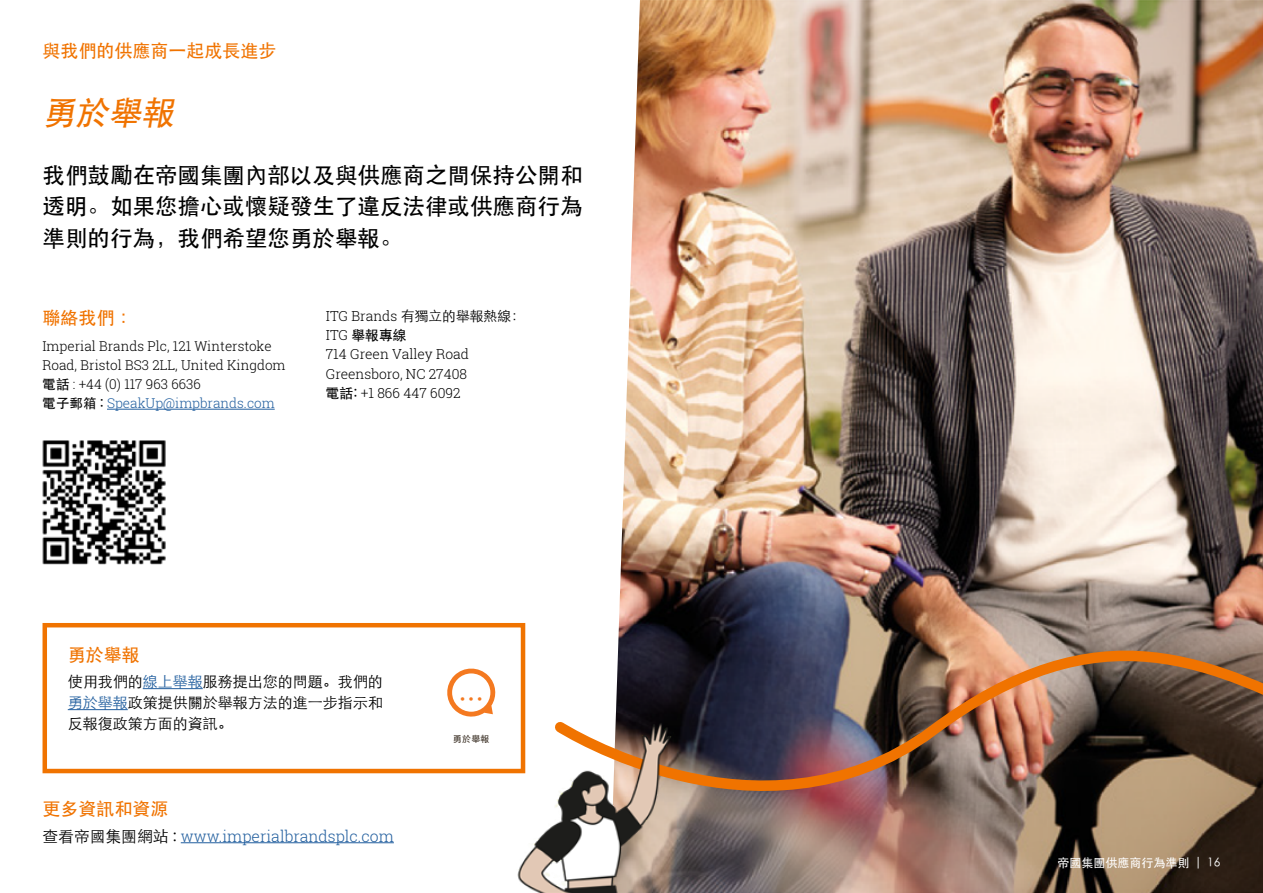
<style>
.page{position:relative;width:1263px;height:893px;background:#fff}
.page>*{position:absolute;margin:0;border:0;box-sizing:border-box;transform-origin:0 0}
.t1{font:italic 500 33px "ST Heiti SC";color:#f07300}
.t2{font:500 25.5px "ST Heiti SC";color:#f47920}
.t3{font:500 22.5px/31.5px "ST Heiti SC";color:#000;text-align:justify}
.t4{font:500 18px "ST Heiti SC";color:#f07300}
.t5{font:300 15.75px "Roboto Slab";color:#215e9e}
.t6{font:300 15px/21px "ST Heiti SC";color:#000;text-align:justify}
.t7{font:300 13.8px/19.4px "Roboto Slab";color:#000}
.t8{font:500 13.8px "ST Heiti SC";color:#000}
.t9{font:300 13.5px/18.9px "Roboto Slab";color:#000}
.t10{font:500 12px "ST Heiti SC";color:#fff}
.t11{font:500 9px "ST Heiti SC";color:#3c3126}
.s1{font-family:"ST Heiti SC";font-weight:500}
.s2{color:#215e9e}
.s3{font-family:"ST Heiti SC"}
.s4{font-family:"Roboto Slab";font-weight:300}
.s5{font-family:"ST Heiti SC";color:#000}
.s6{font-weight:300}
</style>
<div class="page">
<img style="left:618px;top:0;width:645px;height:893px">
<div style="left:43px;top:623px;width:482px;height:150px;border:4px solid #f07300"></div>
<hr style="left:143px;top:688px;width:60px;height:1px;background:#215e9e">
<hr style="left:68px;top:709px;width:60px;height:1px;background:#215e9e">
<img style="left:615px;top:640px;width:648px;height:152px">
<svg style="left:447px;top:668px;width:49px;height:49px"></svg>
<div style="left:452px;top:673px;width:38px;height:39px;background:#fff;border-radius:50%"></div>
<hr style="left:107px;top:409px;width:168px;height:1px;background:#215e9e">
<hr style="left:181px;top:842px;width:213px;height:1px;background:#215e9e">
<img style="left:515px;top:720px;width:159px;height:173px">
<img style="left:43px;top:441px;width:123px;height:124px">
<h3 class="t4" style="left:43px;top:41px;width:235px">與我們的供應商一起成長進步</h3>
<h1 class="t1" style="left:43px;top:94px;width:140px">勇於舉報</h1>
<h3 class="t3" style="left:43px;top:158px;width:542px">我們鼓勵在帝國集團內部以及與供應商之間保持公開和透明。如果您擔心或懷疑發生了違反法律或供應商行為準則的行為，我們希望您勇於舉報。</h3>
<h3 class="t4" style="left:43px;top:308px;width:96px">聯絡我們 ：</h3>
<p class="t9" style="left:43px;top:337px;width:244px">Imperial Brands Plc, 121 Winterstoke<br>Road, Bristol BS3 2LL, United Kingdom<span class="s1">電話</span> : +44 (0) 117 963 6636<br><span class="s1">電子郵箱 :</span> <span class="s2">SpeakUp@impbrands.com</span></p>
<p class="t7" style="left:326px;top:306px;width:201px">ITG Brands <span class="s3">有獨立的舉報熱線：</span></p>
<p class="t8" style="left:326px;top:327px;width:82px"><span class="s4">ITG</span> 舉報專線</p>
<p class="t7" style="left:326px;top:344px;width:145px">714 Green Valley Road<br>Greensboro, NC 27408<span class="s1">電話:</span> +1 866 447 6092</p>
<h3 class="t4" style="left:68px;top:645px;width:73px">勇於舉報</h3>
<p class="t6" style="left:68px;top:669px;width:316px">使用我們的<span class="s2">線上舉報</span>服務提出您的問題。我們的<span class="s2">勇於舉報</span>政策提供關於舉報方法的進一步指示和反報復政策方面的資訊。</p>
<h3 class="t4" style="left:43px;top:799px;width:127px">更多資訊和資源</h3>
<p class="t5" style="left:43px;top:825px;width:353px"><span class="s5">查看帝國集團網站 :</span> www.imperialbrandsplc.com</p>
<h2 class="t2" style="left:459px;top:685px;width:27px">…</h2>
<p class="t11" style="left:453px;top:734px;width:38px">勇於舉報</p>
<p class="t10" style="left:1057px;top:856px;width:165px">帝國集團供應商行為準則 <span class="s6">| 16</span></p>
</div>
